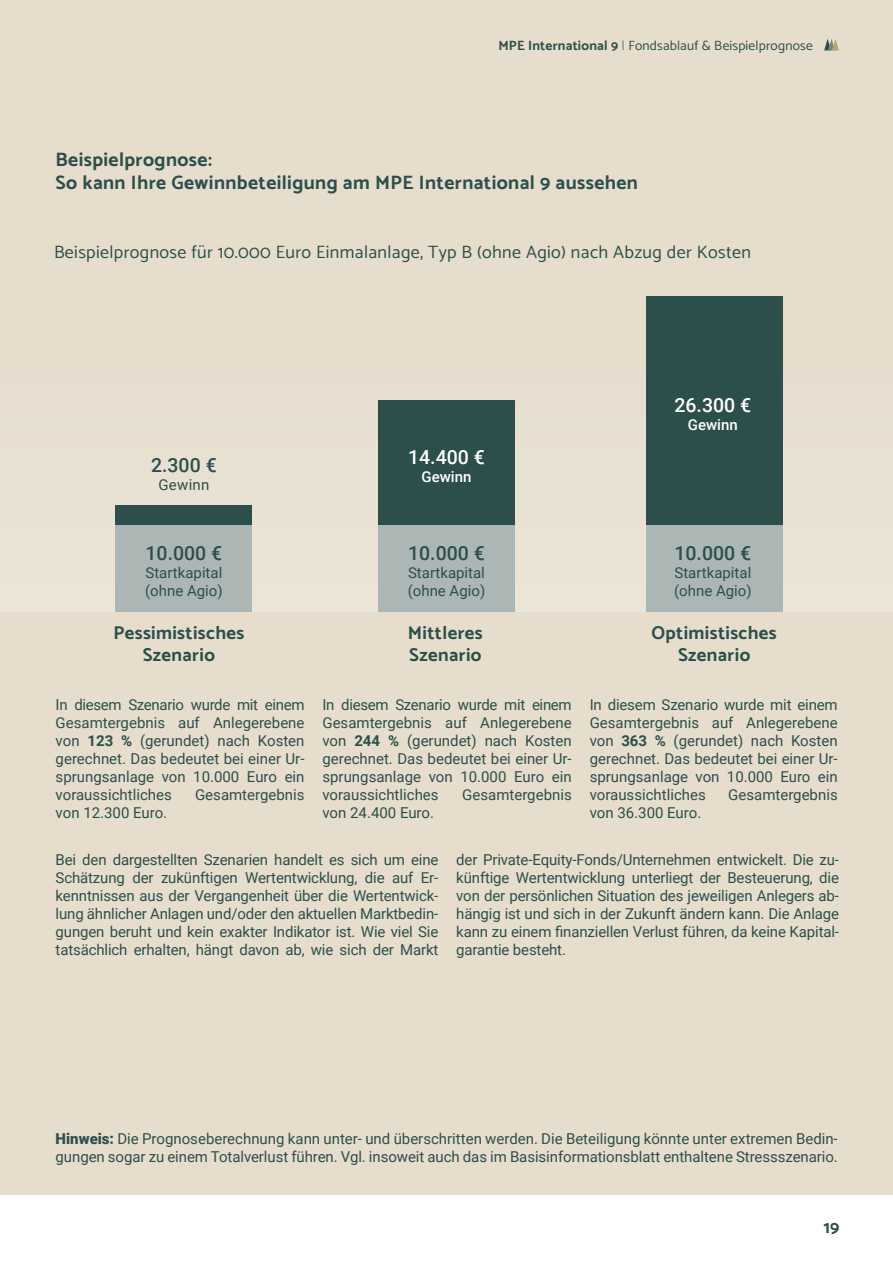
<style>
.page{position:relative;width:893px;height:1263px;background:#fff}
.page>*{position:absolute;margin:0;border:0;box-sizing:border-box;transform-origin:0 0}
.t1{font:700 19.5px/23.4px "Catamaran";letter-spacing:.02em;color:#2d4f4b}
.t2{font:500 19.5px "Roboto";color:#2d4f4b}
.t3{font:500 19.5px "Roboto";color:#fff}
.t4{font:700 18.6px/22.4px "Catamaran";letter-spacing:.02em;color:#2d4f4b;text-align:center}
.t5{font:18px "Catamaran";letter-spacing:.02em;color:#2d4f4b}
.t6{font:700 17.55px "Catamaran";color:#2d4f4b}
.t7{font:15px/18px "Roboto";color:#2d4f4b;text-align:justify}
.t8{font:500 15px "Roboto";color:#fff}
.t9{font:13.5px "Catamaran";letter-spacing:.015em;color:#2d4f4b}
.s1{font-weight:700}
.s2{font-weight:100}
.s3{font-weight:900}
</style>
<div class="page">
<div style="left:0;top:0;width:893px;height:1195px;background:#e6ddcd"></div>
<svg style="left:824px;top:39px;width:15px;height:11px"></svg>
<div style="left:0;top:344px;width:893px;height:267px;background:#e8e0d1"></div>
<div style="left:378px;top:400px;width:137px;height:125px;background:#2d4f4b"></div>
<div style="left:378px;top:525px;width:137px;height:86px;background:#acb6b5"></div>
<div style="left:646px;top:297px;width:136px;height:228px;background:#2d4f4b"></div>
<div style="left:646px;top:525px;width:136px;height:86px;background:#acb6b5"></div>
<div style="left:116px;top:505px;width:136px;height:20px;background:#2d4f4b"></div>
<div style="left:116px;top:525px;width:136px;height:86px;background:#acb6b5"></div>
<p class="t9" style="left:498px;top:40px;width:316px"><span class="s1">MPE International 9</span> <span class="s2">|</span> Fondsablauf &amp; Beispielprognose</p>
<h1 class="t1" style="left:56px;top:148px;width:584px">Beispielprognose:<br>So kann Ihre Gewinnbeteiligung am MPE International 9 aussehen</h1>
<p class="t5" style="left:54px;top:243px;width:699px">Beispielprognose für 10.000 Euro Einmalanlage, Typ B (ohne Agio) nach Abzug der Kosten</p>
<h1 class="t2" style="left:151px;top:454px;width:67px">2.300 €</h1>
<p class="t7" style="left:158px;top:476px;width:53px">Gewinn</p>
<h1 class="t3" style="left:408px;top:446px;width:78px">14.400 €</h1>
<p class="t8" style="left:421px;top:468px;width:51px">Gewinn</p>
<h1 class="t3" style="left:674px;top:394px;width:78px">26.300 €</h1>
<p class="t8" style="left:688px;top:416px;width:51px">Gewinn</p>
<h1 class="t2" style="left:146px;top:542px;width:78px">10.000 €</h1>
<p class="t7" style="left:145px;top:564px;width:79px">Startkapital (ohne Agio)</p>
<h1 class="t2" style="left:408px;top:542px;width:78px">10.000 €</h1>
<p class="t7" style="left:408px;top:564px;width:79px">Startkapital (ohne Agio)</p>
<h1 class="t2" style="left:674px;top:542px;width:78px">10.000 €</h1>
<p class="t7" style="left:674px;top:565px;width:79px">Startkapital (ohne Agio)</p>
<p class="t4" style="left:113px;top:622px;width:132px">Pessimistisches<br>Szenario</p>
<p class="t4" style="left:408px;top:622px;width:76px;text-align:left">Mittleres<br>Szenario</p>
<p class="t4" style="left:651px;top:622px;width:127px">Optimistisches<br>Szenario</p>
<p class="t7" style="left:56px;top:696px;width:250px">In diesem Szenario wurde mit einem Gesamtergebnis auf Anlegerebene von <span class="s1">123 %</span> (gerundet) nach Kosten gerechnet. Das bedeutet bei einer Ur&shy;sprungsanlage von 10.000 Euro ein voraussichtliches</p>
<p class="t7" style="left:195px;top:786px;width:111px">Gesamtergebnis</p>
<p class="t7" style="left:322px;top:696px;width:251px">In diesem Szenario wurde mit einem Gesamtergebnis auf Anlegerebene von <span class="s1">244 %</span> (gerundet) nach Kosten gerechnet. Das bedeutet bei einer Ur&shy;sprungsanlage von 10.000 Euro ein voraussichtliches</p>
<p class="t7" style="left:462px;top:786px;width:111px">Gesamtergebnis</p>
<p class="t7" style="left:590px;top:696px;width:249px">In diesem Szenario wurde mit einem Gesamtergebnis auf Anlegerebene von <span class="s1">363 %</span> (gerundet) nach Kosten gerechnet. Das bedeutet bei einer Ur&shy;sprungsanlage von 10.000 Euro ein voraussichtliches</p>
<p class="t7" style="left:728px;top:786px;width:111px">Gesamtergebnis</p>
<p class="t7" style="left:56px;top:804px;width:113px">von 12.300 Euro.</p>
<p class="t7" style="left:322px;top:804px;width:113px">von 24.400 Euro.</p>
<p class="t7" style="left:590px;top:804px;width:113px">von 36.300 Euro.</p>
<p class="t7" style="left:56px;top:852px;width:384px">Bei den dargestellten Szenarien handelt es sich um eine Schätzung der zukünftigen Wertentwicklung, die auf Er&shy;kenntnissen aus der Vergangenheit über die Wertentwick&shy;lung ähnlicher Anlagen und/oder den aktuellen Marktbedin&shy;gungen beruht und kein exakter Indikator ist. Wie viel Sie tatsächlich erhalten, hängt davon ab, wie sich der Markt</p>
<p class="t7" style="left:456px;top:852px;width:384px">der Private-Equity-Fonds/Unternehmen entwickelt. Die zu&shy;künftige Wertentwicklung unterliegt der Besteuerung, die von der persönlichen Situation des jeweiligen Anlegers ab&shy;hängig ist und sich in der Zukunft ändern kann. Die Anlage kann zu einem finanziellen Verlust führen, da keine Kapital&shy;garantie besteht.</p>
<p class="t7" style="left:56px;top:1131px;width:784px"><span class="s3">Hinweis:</span> Die Prognoseberechnung kann unter- und überschritten werden. Die Beteiligung könnte unter extremen Bedin&shy;gungen sogar zu einem Totalverlust führen. Vgl. insoweit auch das im Basisinformationsblatt enthaltene Stressszenario.</p>
<p class="t6" style="left:823px;top:1218px;width:17px">19</p>
</div>
